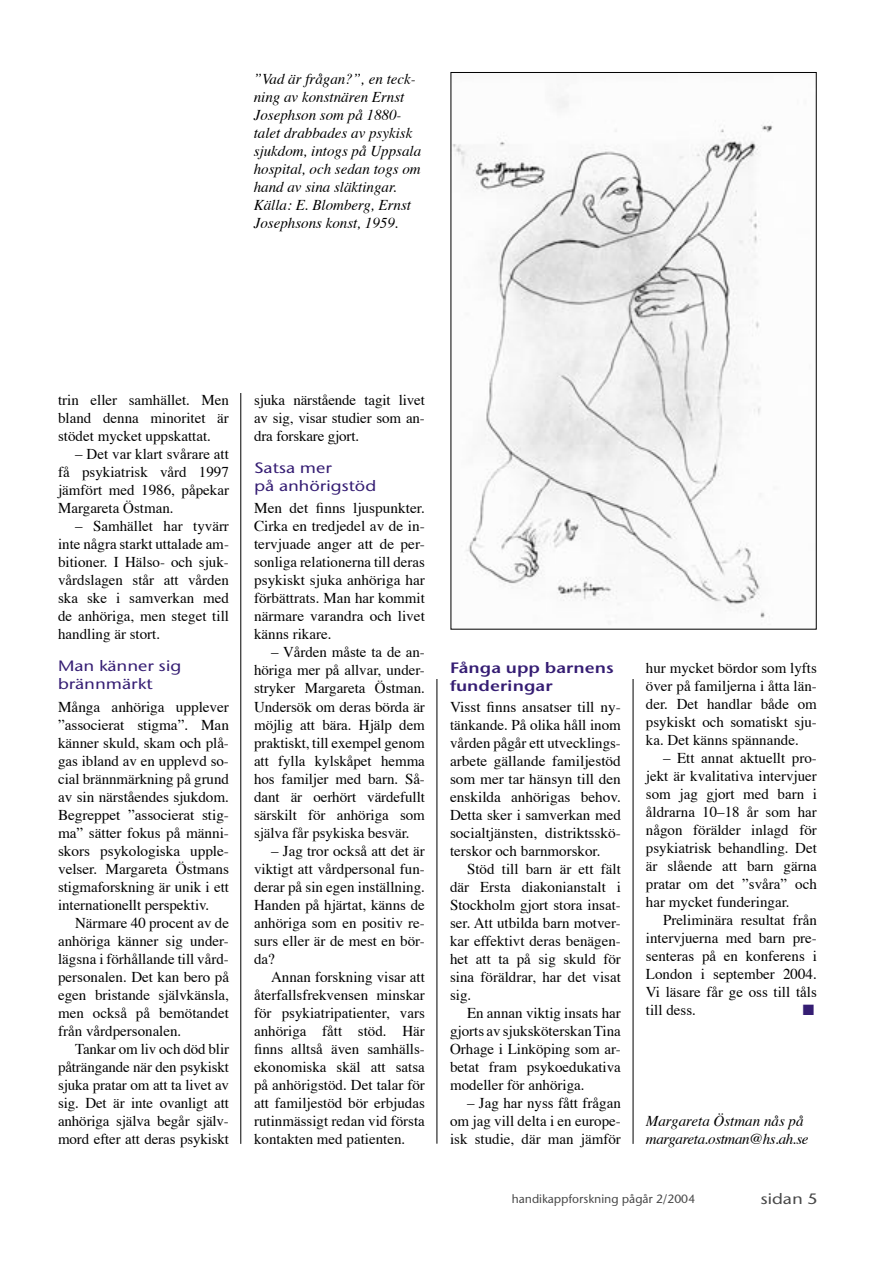
<style>
.page{position:relative;width:893px;height:1263px;background:#fff}
.page>*{position:absolute;margin:0;border:0;box-sizing:border-box;transform-origin:0 0}
.Brödtext_10_pt_med_indrag{font:15px/18px "Times";color:#000;text-align:justify}
.brödtext_10_pt{font:15px/18px "Times";color:#000;text-align:justify}
.brödtext_italic{font:italic 15px/18px "Times";color:#000}
.brödtext_italic-2{font:italic 15px/18px "Times";letter-spacing:-.025em;color:#000}
.Mellan_rubrik{font:500 15px/18px "Stone Sans ITC";color:#351d73;scale:1.2 1}
.Mellan_rubrik-2{font:15px/18px "Stone Sans ITC Semi";color:#351d73;scale:1.2 1}
.t1{font:500 15px "Stone Sans ITC";color:#484848;scale:1.2 1}
.Brödtext_10_pt_med_indrag-2{font:15px "Zapf Dingbats ITC";color:#351d73}
.t2{font:500 12px "Stone Sans ITC";color:#484848}
</style>
<div class="page">
<hr style="left:241px;top:74px;width:1px;height:1070px;background:#000">
<hr style="left:437px;top:74px;width:1px;height:1070px;background:#000">
<hr style="left:633px;top:74px;width:1px;height:1070px;background:#000">
<div style="left:58px;top:71px;width:763px;height:322px;background:#fff"></div>
<img style="left:453px;top:97px;width:320px;height:530px">
<p class="brödtext_italic" style="left:254px;top:70px;width:169px">”Vad är frågan?”, en teck&shy;ning av konstnären Ernst<br>Josephson som på 1880- talet drabbades av psykisk sjukdom, intogs på Uppsala hospital, och sedan togs om hand av sina släktingar.</p>
<p class="brödtext_italic" style="left:254px;top:196px;width:159px">Källa: E. Blomberg, Ernst<br>Josephsons konst, 1959.</p>
<p class="Brödtext_10_pt_med_indrag" style="left:58px;top:392px;width:172px">trin eller samhället. Men bland denna minoritet är stödet mycket uppskattat.</p>
<p class="Brödtext_10_pt_med_indrag" style="left:58px;top:446px;width:172px;text-indent:17px">– Det var klart svårare att få psykiatrisk vård 1997 jämfört med 1986, påpekar Margareta Östman.</p>
<p class="Brödtext_10_pt_med_indrag" style="left:58px;top:518px;width:172px;text-indent:17px">– Samhället har tyvärr inte några starkt uttalade am&shy;bitioner. I Hälso- och sjuk&shy;vårdslagen står att vården ska ske i samverkan med de anhöriga, men steget till handling är stort.</p>
<p class="Mellan_rubrik" style="left:58px;top:657px;width:104px">Man känner sig brännmärkt</p>
<p class="brödtext_10_pt" style="left:58px;top:698px;width:172px">Många anhöriga upplever ”associerat stigma”. Man känner skuld, skam och plå&shy;gas ibland av en upplevd so&shy;cial brännmärkning på grund av sin närståendes sjukdom.<br>Begreppet ”associerat stig&shy;ma” sätter fokus på männi&shy;skors psykologiska upple&shy;velser. Margareta Östmans stigmaforskning är unik i ett internationellt perspektiv.</p>
<p class="Brödtext_10_pt_med_indrag" style="left:58px;top:914px;width:172px;text-indent:17px">Närmare 40 procent av de anhöriga känner sig under&shy;lägsna i förhållande till vård&shy;personalen. Det kan bero på egen bristande självkänsla, men också på bemötandet från vårdpersonalen.</p>
<p class="Brödtext_10_pt_med_indrag" style="left:58px;top:1040px;width:172px;text-indent:17px">Tankar om liv och död blir påträngande när den psykiskt sjuka pratar om att ta livet av sig. Det är inte ovanligt att anhöriga själva begår själv&shy;mord efter att deras psykiskt</p>
<p class="Brödtext_10_pt_med_indrag" style="left:254px;top:392px;width:172px">sjuka närstående tagit livet av sig, visar studier som an&shy;dra forskare gjort.</p>
<p class="Mellan_rubrik" style="left:254px;top:459px;width:103px">Satsa mer<br>på anhörigstöd</p>
<p class="brödtext_10_pt" style="left:254px;top:500px;width:172px">Men det finns ljuspunkter.<br>Cirka en tredjedel av de in&shy;tervjuade anger att de per&shy;sonliga relationerna till deras psykiskt sjuka anhöriga har förbättrats. Man har kommit närmare varandra och livet känns rikare.</p>
<p class="Brödtext_10_pt_med_indrag" style="left:254px;top:644px;width:172px;text-indent:17px">– Vården måste ta de an&shy;höriga mer på allvar, under&shy;stryker Margareta Östman.<br>Undersök om deras börda är möjlig att bära. Hjälp dem praktiskt, till exempel genom att fylla kylskåpet hemma hos familjer med barn. Så&shy;dant är oerhört värdefullt särskilt för anhöriga som själva får psykiska besvär.</p>
<p class="Brödtext_10_pt_med_indrag" style="left:254px;top:842px;width:172px;text-indent:17px">– Jag tror också att det är viktigt att vårdpersonal fun&shy;derar på sin egen inställning.<br>Handen på hjärtat, känns de anhöriga som en positiv re&shy;surs eller är de mest en bör&shy;da?</p>
<p class="Brödtext_10_pt_med_indrag" style="left:254px;top:968px;width:172px;text-indent:17px">Annan forskning visar att återfallsfrekvensen minskar för psykiatripatienter, vars anhöriga fått stöd. Här finns alltså även samhälls&shy;ekonomiska skäl att satsa på anhörigstöd. Det talar för att familjestöd bör erbjudas rutinmässigt redan vid första kontakten med patienten.</p>
<p class="Mellan_rubrik-2" style="left:450px;top:659px;width:138px">Fånga upp barnens funderingar</p>
<p class="brödtext_10_pt" style="left:450px;top:699px;width:172px">Visst finns ansatser till ny&shy;tänkande. På olika håll inom vården pågår ett utvecklings&shy;arbete gällande familjestöd som mer tar hänsyn till den enskilda anhörigas behov.<br>Detta sker i samverkan med socialtjänsten, distriktsskö&shy;terskor och barnmorskor.</p>
<p class="Brödtext_10_pt_med_indrag" style="left:450px;top:861px;width:172px;text-indent:17px">Stöd till barn är ett fält där Ersta diakonianstalt i Stockholm gjort stora insat&shy;ser. Att utbilda barn motver&shy;kar effektivt deras benägen&shy;het att ta på sig skuld för sina föräldrar, har det visat sig.</p>
<p class="Brödtext_10_pt_med_indrag" style="left:450px;top:1005px;width:172px;text-indent:17px">En annan viktig insats har gjorts av sjuksköterskan Tina Orhage i Linköping som ar&shy;betat fram psykoedukativa modeller för anhöriga.</p>
<p class="Brödtext_10_pt_med_indrag" style="left:450px;top:1095px;width:172px;text-indent:17px">– Jag har nyss fått frågan om jag vill delta i en europe&shy;isk studie, där man jämför</p>
<p class="Brödtext_10_pt_med_indrag" style="left:646px;top:659px;width:172px">hur mycket bördor som lyfts över på familjerna i åtta län&shy;der. Det handlar både om psykiskt och somatiskt sju&shy;ka. Det känns spännande.</p>
<p class="Brödtext_10_pt_med_indrag" style="left:646px;top:749px;width:172px;text-indent:17px">– Ett annat aktuellt pro&shy;jekt är kvalitativa intervjuer som jag gjort med barn i åldrarna 10–18 år som har någon förälder inlagd för psykiatrisk behandling. Det är slående att barn gärna pratar om det ”svåra” och har mycket funderingar.</p>
<p class="Brödtext_10_pt_med_indrag" style="left:646px;top:911px;width:172px;text-indent:17px">Preliminära resultat från intervjuerna med barn pre&shy;senteras på en konferens i London i september 2004.<br>Vi läsare får ge oss till tåls till dess.</p>
<p class="Brödtext_10_pt_med_indrag-2" style="left:803px;top:1002px;width:13px">■</p>
<p class="brödtext_italic-2" style="left:646px;top:1112px;width:164px">Margareta Östman nås på margareta.ostman@hs.ah.se</p>
<p class="t2" style="left:512px;top:1191px;width:185px">handikappforskning pågår 2/2004</p>
<p class="t1" style="left:760px;top:1189px;width:49px">sidan 5</p>
</div>
